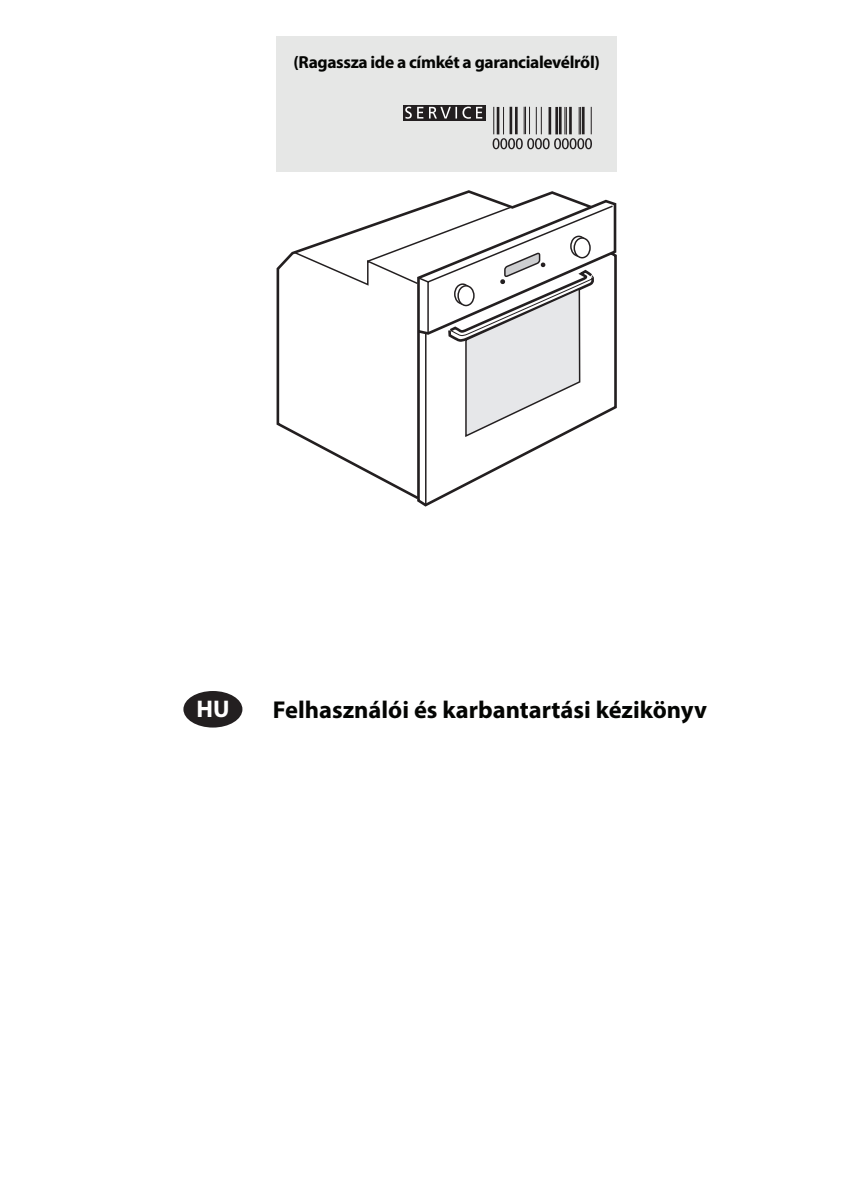
<style>
.page{position:relative;width:844px;height:1190px;background:#fff}
.page>*{position:absolute;margin:0;border:0;box-sizing:border-box;transform-origin:0 0}
.t1{font:700 24.5px "Myriad Pro";color:#040503}
.t2{font:700 24.15px "Myriad Pro";color:#fff}
.t3{font:700 17.5px "Myriad Pro";letter-spacing:-.02em;color:#040503}
</style>
<div class="page">
<svg style="left:276px;top:190px;width:294px;height:309px"></svg>
<svg style="left:416px;top:198px;width:201px;height:309px"></svg>
<hr style="left:425px;top:333px;width:1px;height:172px;background:#231f20">
<svg style="left:292px;top:204px;width:322px;height:234px"></svg>
<div style="left:276px;top:36px;width:340px;height:136px;background:#e6e7e6"></div>
<svg style="left:403px;top:105px;width:82px;height:15px"></svg>
<svg style="left:405px;top:107px;width:18px;height:12px"></svg>
<svg style="left:429px;top:107px;width:53px;height:12px"></svg>
<svg style="left:492px;top:107px;width:100px;height:42px"></svg>
<div style="left:183px;top:691px;width:59px;height:37px;background:#231f20;border-radius:50%"></div>
<p class="t3" style="left:293px;top:51px;width:308px">(Ragassza ide a címkét a garancialevélről)</p>
<h2 class="t2" style="left:196px;top:694px;width:35px">HU</h2>
<h1 class="t1" style="left:273px;top:694px;width:435px">Felhasználói és karbantartási kézikönyv</h1>
</div>
